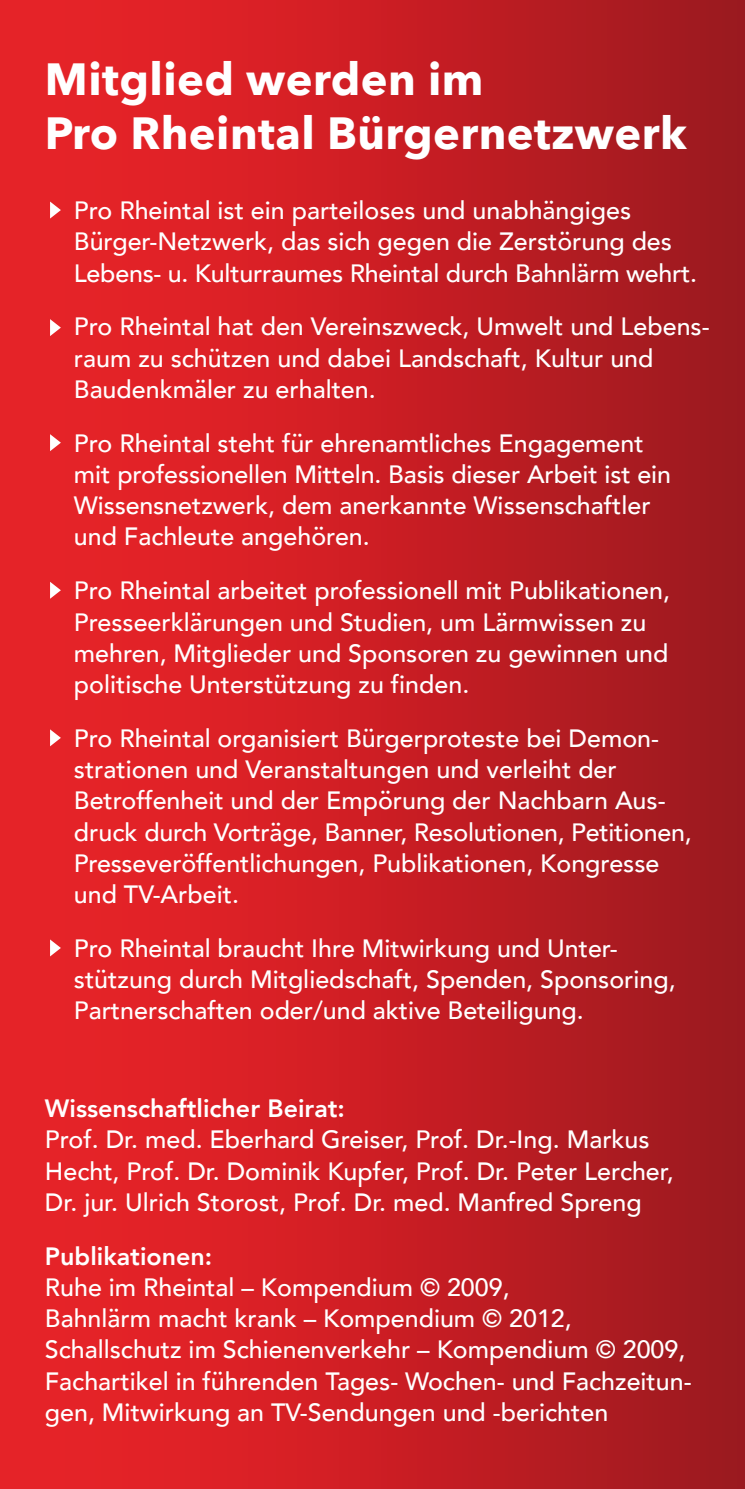
<style>
.page{position:relative;width:745px;height:1489px;background:#fff}
.page>*{position:absolute;margin:0;border:0;box-sizing:border-box;transform-origin:0 0}
.t1{font:700 45px/54px "Avenir Next";letter-spacing:.01em;color:#fff}
.t2{font:500 25px/31.2px "Avenir";color:#fff}
.t3{font:800 25px "Avenir";color:#fff}
</style>
<div class="page">
<div style="left:0;top:0;width:744px;height:1488px;background:linear-gradient(to right,#f12429,#a0191f)"></div>
<svg style="left:50px;top:201px;width:11px;height:17px"></svg>
<svg style="left:50px;top:319px;width:11px;height:17px"></svg>
<svg style="left:50px;top:434px;width:11px;height:17px"></svg>
<svg style="left:50px;top:581px;width:11px;height:17px"></svg>
<svg style="left:50px;top:729px;width:11px;height:17px"></svg>
<svg style="left:50px;top:939px;width:11px;height:17px"></svg>
<h1 class="t1" style="left:45px;top:52px;width:643px">Mitglied werden im<br>Pro Rheintal Bürgernetzwerk</h1>
<p class="t2" style="left:74px;top:193px;width:624px">Pro Rheintal ist ein parteiloses und unabhängiges<br>Bürger-Netzwerk, das sich gegen die Zerstörung des<br>Lebens- u. Kulturraumes Rheintal durch Bahnlärm wehrt.</p>
<p class="t2" style="left:74px;top:310px;width:636px">Pro Rheintal hat den Vereinszweck, Umwelt und Lebens&shy;raum zu schützen und dabei Landschaft, Kultur und<br>Baudenkmäler zu erhalten.</p>
<p class="t2" style="left:74px;top:426px;width:598px">Pro Rheintal steht für ehrenamtliches Engagement mit professionellen Mitteln. Basis dieser Arbeit ist ein Wissensnetzwerk, dem anerkannte Wissenschaftler und Fachleute angehören.</p>
<p class="t2" style="left:74px;top:573px;width:597px">Pro Rheintal arbeitet professionell mit Publikationen, Presseerklärungen und Studien, um Lärmwissen zu mehren, Mitglieder und Sponsoren zu gewinnen und politische Unterstützung zu finden.</p>
<p class="t2" style="left:74px;top:721px;width:619px">Pro Rheintal organisiert Bürgerproteste bei Demon&shy;strationen und Veranstaltungen und verleiht der Betroffenheit und der Empörung der Nachbarn Aus&shy;druck durch Vorträge, Banner, Resolutionen, Petitionen, Presseveröffentlichungen, Publikationen, Kongresse und TV-Arbeit.</p>
<p class="t2" style="left:74px;top:931px;width:603px">Pro Rheintal braucht Ihre Mitwirkung und Unter&shy;stützung durch Mitgliedschaft, Spenden, Sponsoring,<br>Partnerschaften oder/und aktive Beteiligung.</p>
<p class="t3" style="left:45px;top:1085px;width:301px">Wissenschaftlicher Beirat:</p>
<p class="t2" style="left:45px;top:1122px;width:630px">Prof. Dr. med. Eberhard Greiser, Prof. Dr.-Ing. Markus<br>Hecht, Prof. Dr. Dominik Kupfer, Prof. Dr. Peter Lercher,<br>Dr. jur. Ulrich Storost, Prof. Dr. med. Manfred Spreng</p>
<p class="t3" style="left:45px;top:1232px;width:169px">Publikationen:</p>
<p class="t2" style="left:45px;top:1270px;width:647px">Ruhe im Rheintal – Kompendium © 2009,<br>Bahnlärm macht krank – Kompendium © 2012, Schallschutz im Schienenverkehr – Kompendium © 2009, Fachartikel in führenden Tages- Wochen- und Fachzeitun&shy;gen, Mitwirkung an TV-Sendungen und -berichten</p>
</div>
